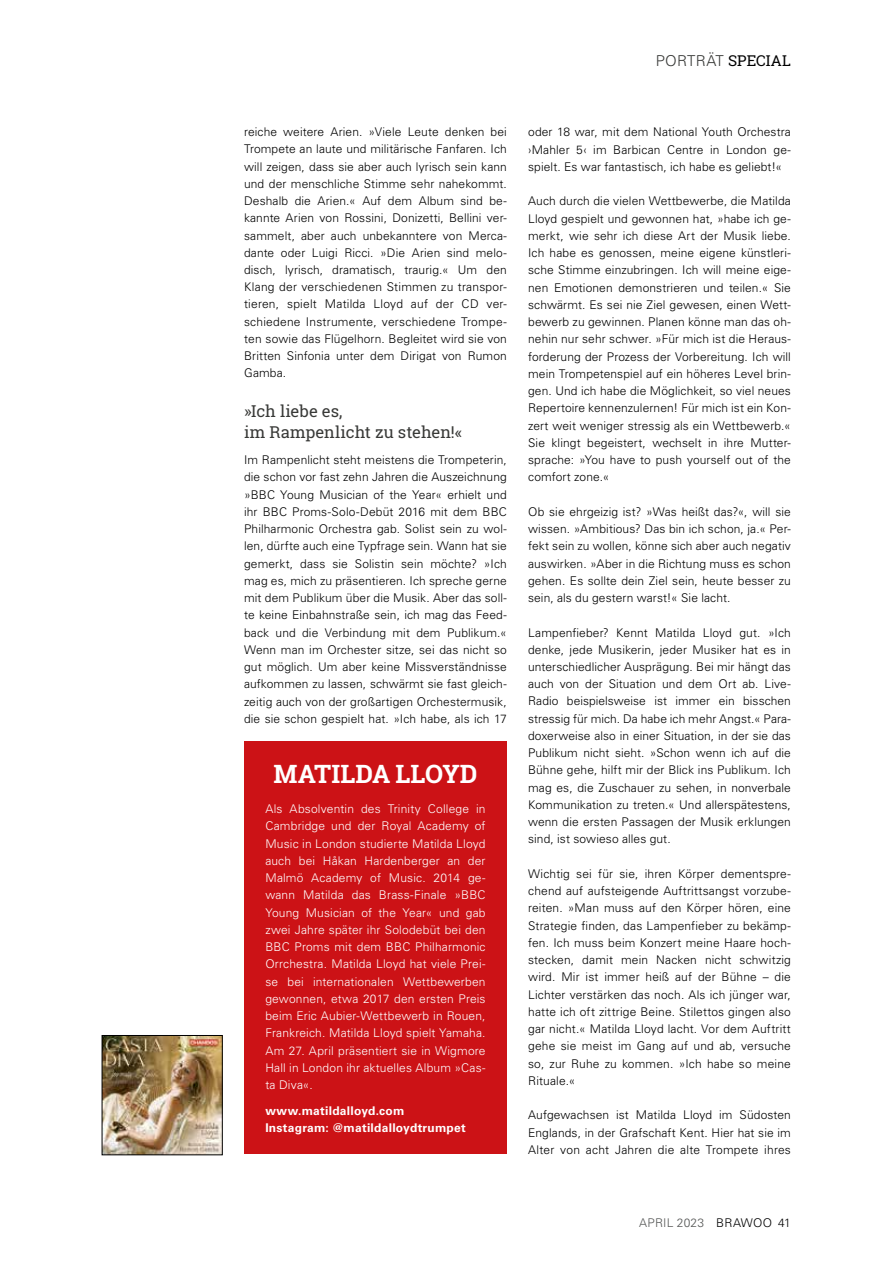
<style>
.page{position:relative;width:893px;height:1263px;background:#fff}
.page>*{position:absolute;margin:0;border:0;box-sizing:border-box;transform-origin:0 0}
.t1{font:700 25.5px "Roboto Slab";letter-spacing:.005em;color:#fff}
.t2{font:16.5px/21.8px "Roboto Slab";color:#383937}
.t3{font:300 15px "Univers LT Pro 45";letter-spacing:.015em;color:#383937}
.t4{font:300 12px/17.2px "Univers LT Pro 45";letter-spacing:.01em;color:#000;text-align:justify}
.t5{font:300 12px/17.2px "Univers LT Pro 45";letter-spacing:.015em;color:#fff;text-align:justify}
.t6{font:700 12px/17.2px "Univers LT Pro 65";letter-spacing:.02em;color:#fff}
.t7{font:300 12px "Univers LT Pro 45";letter-spacing:.015em;color:#555756}
.s1{font-family:"Roboto Slab";font-weight:400;color:#000}
.s2{color:#000}
</style>
<div class="page">
<div style="left:244px;top:742px;width:263px;height:412px;background:#cc1216"></div>
<img style="left:104px;top:1037px;width:116px;height:116px">
<div style="left:102px;top:1035px;width:120px;height:120px;border:1px solid #000"></div>
<p class="t3" style="left:656px;top:51px;width:137px">PORTRÄT <span class="s1">SPECIAL</span></p>
<p class="t4" style="left:244px;top:123px;width:264px">reiche weitere Arien. »Viele Leute denken bei Trompete an laute und militärische Fanfaren. Ich will zeigen, dass sie aber auch lyrisch sein kann und der menschliche Stimme sehr nahekommt.<br>Deshalb die Arien.« Auf dem Album sind be&shy;kannte Arien von Rossini, Donizetti, Bellini ver&shy;sammelt, aber auch unbekanntere von Merca&shy;dante oder Luigi Ricci. »Die Arien sind melo&shy;disch, lyrisch, dramatisch, traurig.« Um den Klang der verschiedenen Stimmen zu transpor&shy;tieren, spielt Matilda Lloyd auf der CD ver&shy;schiedene Instrumente, verschiedene Trompe&shy;ten sowie das Flügelhorn. Begleitet wird sie von Britten Sinfonia unter dem Dirigat von Rumon Gamba.</p>
<h2 class="t2" style="left:244px;top:400px;width:220px">»Ich liebe es,<br>im Rampenlicht zu stehen!«</h2>
<p class="t4" style="left:244px;top:451px;width:264px">Im Rampenlicht steht meistens die Trompeterin, die schon vor fast zehn Jahren die Auszeichnung »BBC Young Musician of the Year« erhielt und ihr BBC Proms-Solo-Debüt 2016 mit dem BBC Philharmonic Orchestra gab. Solist sein zu wol&shy;len, dürfte auch eine Typfrage sein. Wann hat sie gemerkt, dass sie Solistin sein möchte? »Ich mag es, mich zu präsentieren. Ich spreche gerne mit dem Publikum über die Musik. Aber das soll&shy;te keine Einbahnstraße sein, ich mag das Feed&shy;back und die Verbindung mit dem Publikum.« Wenn man im Orchester sitze, sei das nicht so gut möglich. Um aber keine Missverständnisse aufkommen zu lassen, schwärmt sie fast gleich&shy;zeitig auch von der großartigen Orchestermusik, die sie schon gespielt hat. »Ich habe, als ich 17</p>
<h1 class="t1" style="left:273px;top:756px;width:206px">MATILDA LLOYD</h1>
<p class="t5" style="left:265px;top:800px;width:222px">Als Absolventin des Trinity College in Cambridge und der Royal Academy of Music in London studierte Matilda Lloyd auch bei Håkan Hardenberger an der Malmö Academy of Music. 2014 ge&shy;wann Matilda das Brass-Finale »BBC Young Musician of the Year« und gab zwei Jahre später ihr Solodebüt bei den BBC Proms mit dem BBC Philharmonic Orrchestra. Matilda Lloyd hat viele Prei&shy;se bei internationalen Wettbewerben gewonnen, etwa 2017 den ersten Preis beim Eric Aubier-Wettbewerb in Rouen, Frankreich. Matilda Lloyd spielt Yamaha.<br>Am 27. April präsentiert sie in Wigmore Hall in London ihr aktuelles Album »Cas&shy;ta Diva«.</p>
<p class="t6" style="left:265px;top:1101px;width:202px">www.matildalloyd.com<br>Instagram: @matildalloydtrumpet</p>
<p class="t4" style="left:528px;top:123px;width:264px">oder 18 war, mit dem National Youth Orchestra ›Mahler 5‹ im Barbican Centre in London ge&shy;spielt. Es war fantastisch, ich habe es geliebt!«</p>
<p class="t4" style="left:528px;top:192px;width:264px">Auch durch die vielen Wettbewerbe, die Matilda Lloyd gespielt und gewonnen hat, »habe ich ge&shy;merkt, wie sehr ich diese Art der Musik liebe.<br>Ich habe es genossen, meine eigene künstleri&shy;sche Stimme einzubringen. Ich will meine eige&shy;nen Emotionen demonstrieren und teilen.« Sie schwärmt. Es sei nie Ziel gewesen, einen Wett&shy;bewerb zu gewinnen. Planen könne man das oh&shy;nehin nur sehr schwer. »Für mich ist die Heraus&shy;forderung der Prozess der Vorbereitung. Ich will mein Trompetenspiel auf ein höheres Level brin&shy;gen. Und ich habe die Möglichkeit, so viel neues Repertoire kennenzulernen! Für mich ist ein Kon&shy;zert weit weniger stressig als ein Wettbewerb.« Sie klingt begeistert, wechselt in ihre Mutter&shy;sprache: »You have to push yourself out of the comfort zone.«</p>
<p class="t4" style="left:528px;top:503px;width:264px">Ob sie ehrgeizig ist? »Was heißt das?«, will sie wissen. »Ambitious? Das bin ich schon, ja.« Per&shy;fekt sein zu wollen, könne sich aber auch negativ auswirken. »Aber in die Richtung muss es schon gehen. Es sollte dein Ziel sein, heute besser zu sein, als du gestern warst!« Sie lacht.</p>
<p class="t4" style="left:528px;top:623px;width:264px">Lampenfieber? Kennt Matilda Lloyd gut. »Ich denke, jede Musikerin, jeder Musiker hat es in unterschiedlicher Ausprägung. Bei mir hängt das auch von der Situation und dem Ort ab. Live-Radio beispielsweise ist immer ein bisschen stressig für mich. Da habe ich mehr Angst.« Para&shy;doxerweise also in einer Situation, in der sie das Publikum nicht sieht. »Schon wenn ich auf die Bühne gehe, hilft mir der Blick ins Publikum. Ich mag es, die Zuschauer zu sehen, in nonverbale Kommunikation zu treten.« Und allerspätestens, wenn die ersten Passagen der Musik erklungen sind, ist sowieso alles gut.</p>
<p class="t4" style="left:528px;top:865px;width:264px">Wichtig sei für sie, ihren Körper dementspre&shy;chend auf aufsteigende Auftrittsangst vorzube&shy;reiten. »Man muss auf den Körper hören, eine Strategie finden, das Lampenfieber zu bekämp&shy;fen. Ich muss beim Konzert meine Haare hoch&shy;stecken, damit mein Nacken nicht schwitzig wird. Mir ist immer heiß auf der Bühne – die Lichter verstärken das noch. Als ich jünger war, hatte ich oft zittrige Beine. Stilettos gingen also gar nicht.« Matilda Lloyd lacht. Vor dem Auftritt gehe sie meist im Gang auf und ab, versuche so, zur Ruhe zu kommen. »Ich habe so meine Rituale.«</p>
<p class="t4" style="left:528px;top:1106px;width:264px">Aufgewachsen ist Matilda Lloyd im Südosten Englands, in der Grafschaft Kent. Hier hat sie im Alter von acht Jahren die alte Trompete ihres</p>
<p class="t7" style="left:639px;top:1215px;width:153px">APRIL 2023 <span class="s2">BRAWOO 41</span></p>
</div>
